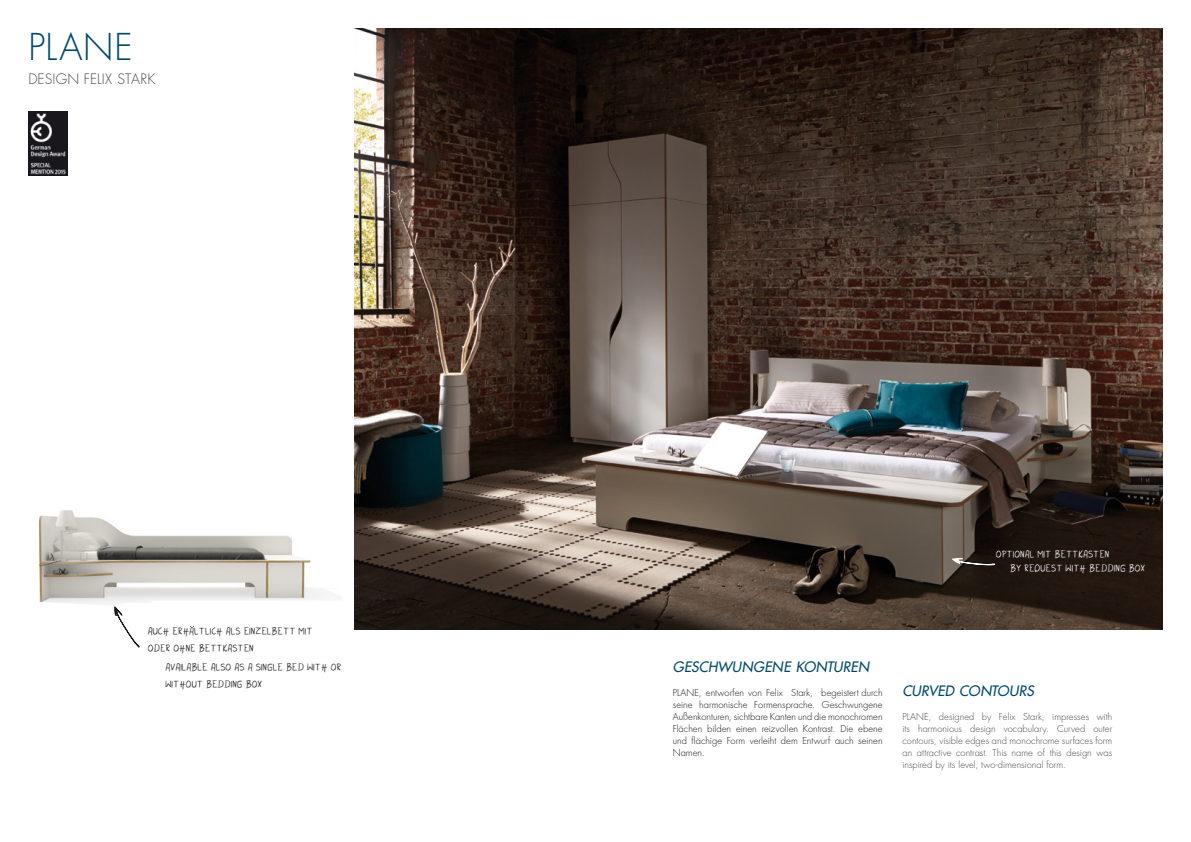
<style>
.page{position:relative;width:1191px;height:842px;background:#fff}
.page>*{position:absolute;margin:0;border:0;box-sizing:border-box;transform-origin:0 0}
.t1{font:300 36px "Futura Std";color:#00496d}
.t2{font:14px/16.8px "Amazing Bro";color:#1a171c}
.t3{font:14px/14.4px "Amazing Bro";color:#fff}
.t4{font:italic 500 14px "Futura Std";letter-spacing:.01em;color:#00496d}
.t5{font:300 14px "Futura Std";letter-spacing:.025em;color:#4c4c4e}
.t6{font:300 9.3px/12px "Futura Std";letter-spacing:.005em;color:#1a171c;text-align:justify}
.t7{font:300 9.3px/12px "Futura Std";letter-spacing:.005em;color:#4c4c4e;text-align:justify}
</style>
<div class="page">
<img style="left:354px;top:28px;width:808px;height:601px">
<img style="left:28px;top:112px;width:39px;height:64px">
<img style="left:38px;top:510px;width:297px;height:95px">
<svg style="left:951px;top:558px;width:45px;height:7px"></svg>
<svg style="left:114px;top:606px;width:26px;height:42px"></svg>
<h1 class="t1" style="left:28px;top:25px;width:106px">plane</h1>
<h2 class="t5" style="left:28px;top:70px;width:127px">design felix stark</h2>
<h2 class="t2" style="left:148px;top:624px;width:166px">auch erhaltlich als einzelbett mit oder ohne bettkasten</h2>
<h2 class="t2" style="left:165px;top:660px;width:177px">available also as a single bed with or without bedding box</h2>
<h2 class="t4" style="left:673px;top:658px;width:198px">GESCHWUNGENE KONTUREN</h2>
<h2 class="t3" style="left:1010px;top:548px;width:137px;text-indent:-14px">optional mit Bettkasten<br>BY REQUEST WITH bedding box</h2>
<p class="t6" style="left:673px;top:687px;width:11px">PLANE</p>
<p class="t6" style="left:699px;top:687px;width:185px">, entworfen von Felix Stark, begeistert durch</p>
<h2 class="t4" style="left:902px;top:682px;width:133px">CURVED CONTOURS</h2>
<p class="t6" style="left:673px;top:699px;width:211px">seine harmonische Formensprache. Geschwungene Außenkonturen, sichtbare Kanten und die monochromen Flächen bilden einen reizvollen Kontrast. Die ebene und flächige Form verleiht dem Entwurf auch seinen Namen.</p>
<p class="t7" style="left:902px;top:711px;width:211px;text-indent:26px">, designed by Felix Stark, impresses with its harmonious design vocabulary. Curved outer contours, visible edges and monochrome surfaces form an attractive contrast. This name of this design was inspired by its level, two-dimensional form.</p>
<p class="t7" style="left:902px;top:711px;width:11px">PLANE</p>
</div>
